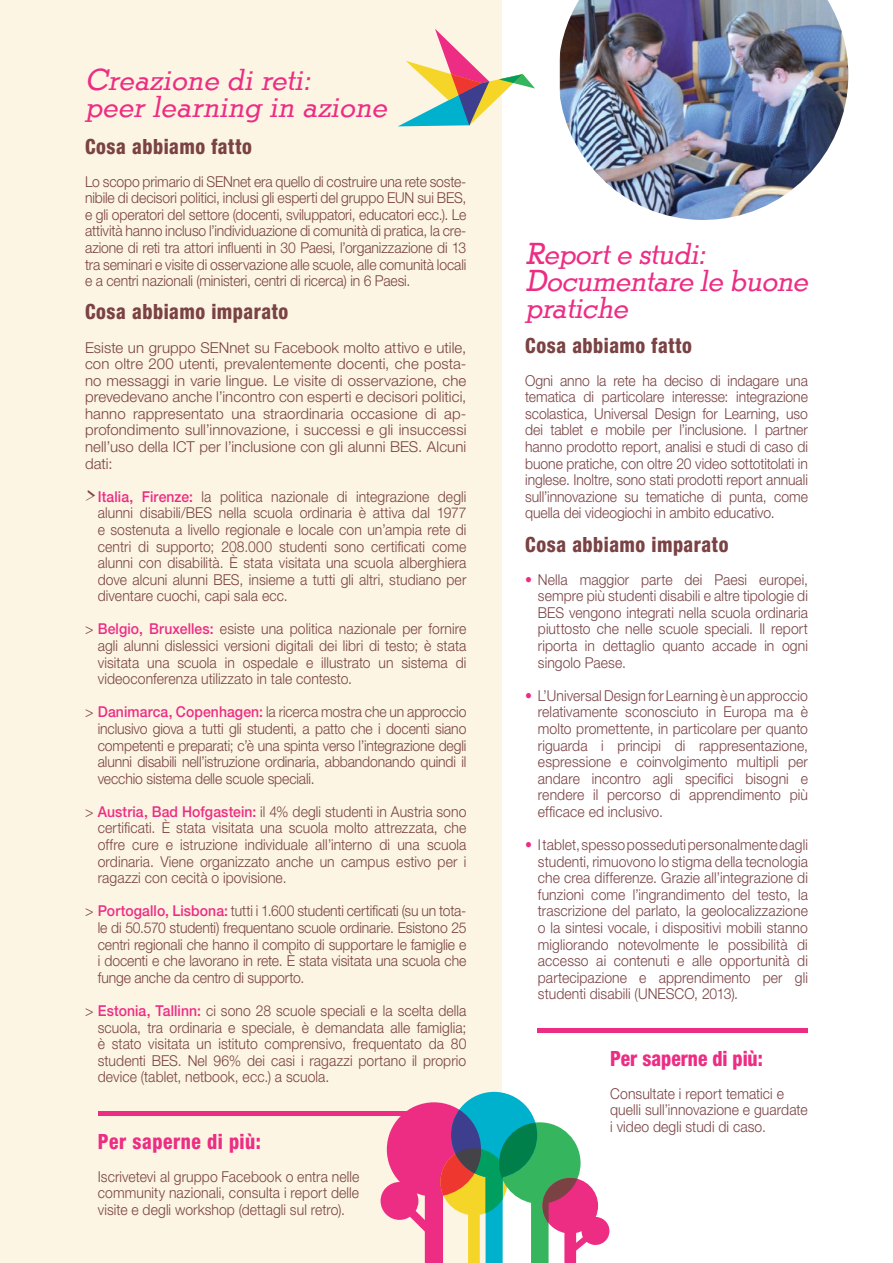
<style>
.page{position:relative;width:893px;height:1263px;background:#fff}
.page>*{position:absolute;margin:0;border:0;box-sizing:border-box;transform-origin:0 0}
.titul_mensi{font:italic 31.5px/27px "Stymie TCE";color:#ed2c84}
.podtitulky_hnede{font:800 condensed 21px "Helvetica Neue LT Pro";letter-spacing:.025em;color:#7a4243;scale:.93 1}
.podtitulky_hnede-2{font:800 condensed 21px "Helvetica Neue LT Pro";letter-spacing:.01em;color:#ed2c84;scale:.93 1}
.normal_text_odstavec{font:300 15px/16.6px "Helvetica Neue LT Pro";letter-spacing:.005em;color:#7a4243;text-align:justify;scale:.93 1}
.normal_text{font:300 15px/16.6px "Helvetica Neue LT Pro";letter-spacing:-.005em;color:#7a4243;text-align:justify;scale:.93 1}
.normal_text-2{font:300 15px/16.6px "Helvetica Neue LT Pro";letter-spacing:-.005em;color:#7a4243;text-align:justify}
.s1{font-family:"Stymie TCE";font-weight:400;font-style:italic;font-size:19.5px}
.s2{font-weight:500;color:#ed2c84}
.s3{color:#ed2c84}
</style>
<div class="page">
<div style="left:0;top:0;width:502px;height:1263px;background:#fcf5e3"></div>
<hr style="left:98px;top:1111px;width:344px;height:4px;background:#ed2c84">
<svg style="left:381px;top:1092px;width:229px;height:171px"></svg>
<img style="left:559px;top:0;width:289px;height:220px">
<hr style="left:538px;top:1028px;width:270px;height:4px;background:#ed2c84">
<svg style="left:398px;top:29px;width:137px;height:97px"></svg>
<p class="titul_mensi" style="left:85px;top:66px;width:310px">Creazione direti: peerlearning in azione</p>
<p class="podtitulky_hnede" style="left:85px;top:133px;width:181px">Cosa abbiamo fatto</p>
<p class="normal_text" style="left:85px;top:173px;width:412px">Lo scopo primario di SENnet era quello di costruire una rete soste&shy;nibile di decisori politici, inclusi gli esperti del gruppo EUN sui BES, e gli operatori del settore (docenti, sviluppatori, educatori ecc.). Le attività hanno incluso l’individuazione di comunità di pratica, la cre&shy;azione di reti tra attori influenti in 30 Paesi, l’organizzazione di 13 tra seminari e visite di osservazione alle scuole, alle comunità locali e a centri nazionali (ministeri, centri di ricerca) in 6 Paesi.</p>
<p class="podtitulky_hnede" style="left:85px;top:299px;width:220px">Cosa abbiamo imparato</p>
<p class="normal_text-2" style="left:85px;top:339px;width:383px">Esiste un gruppo SENnet su Facebook molto attivo e utile, con oltre 200 utenti, prevalentemente docenti, che posta&shy;no messaggi in varie lingue. Le visite di osservazione, che prevedevano anche l’incontro con esperti e decisori politici, hanno rappresentato una straordinaria occasione di ap&shy;profondimento sull’innovazione, i successi e gli insuccessi nell’uso della ICT per l’inclusione con gli alunni BES. Alcuni dati:</p>
<p class="normal_text_odstavec" style="left:98px;top:488px;width:398px;text-indent:-13px"><span class="s1">&gt;</span><span class="s2">Italia, Firenze:</span> la politica nazionale di integrazione degli alunni disabili/BES nella scuola ordinaria è attiva dal 1977 e sostenuta a livello regionale e locale con un’ampia rete di centri di supporto; 208.000 studenti sono certificati come alunni con disabilità. È stata visitata una scuola alberghiera dove alcuni alunni BES, insieme a tutti gli altri, studiano per diventare cuochi, capi sala ecc.</p>
<p class="normal_text_odstavec" style="left:98px;top:620px;width:398px;text-indent:-13px">&gt; <span class="s2">Belgio, Bruxelles:</span> esiste una politica nazionale per fornire agli alunni dislessici versioni digitali dei libri di testo; è stata visitata una scuola in ospedale e illustrato un sistema di videoconferenza utilizzato in tale contesto.</p>
<p class="normal_text_odstavec" style="left:98px;top:703px;width:398px;text-indent:-13px">&gt; <span class="s2">Danimarca, Copenhagen:</span> la ricerca mostra che un approccio inclusivo giova a tutti gli studenti, a patto che i docenti siano competenti e preparati; c’è una spinta verso l’integrazione degli alunni disabili nell’istruzione ordinaria, abbandonando quindi il vecchio sistema delle scuole speciali.</p>
<p class="normal_text_odstavec" style="left:98px;top:803px;width:398px;text-indent:-13px">&gt; <span class="s2">Austria, Bad Hofgastein:</span> il 4% degli studenti in Austria sono certificati. È stata visitata una scuola molto attrezzata, che offre cure e istruzione individuale all’interno di una scuola ordinaria. Viene organizzato anche un campus estivo per i ragazzi con cecità o ipovisione.</p>
<p class="normal_text_odstavec" style="left:98px;top:902px;width:398px;text-indent:-13px">&gt; <span class="s2">Portogallo, Lisbona:</span> tutti i 1.600 studenti certificati (su un tota&shy;le di 50.570 studenti) frequentano scuole ordinarie. Esistono 25 centri regionali che hanno il compito di supportare le famiglie e i docenti e che lavorano in rete. È stata visitata una scuola che funge anche da centro di supporto.</p>
<p class="normal_text_odstavec" style="left:98px;top:1002px;width:398px;text-indent:-13px">&gt; <span class="s2">Estonia, Tallinn:</span> ci sono 28 scuole speciali e la scelta della scuola, tra ordinaria e speciale, è demandata alle famiglia; è stato visitata un istituto comprensivo, frequentato da 80 studenti BES. Nel 96% dei casi i ragazzi portano il proprio device (tablet, netbook, ecc.) a scuola.</p>
<p class="podtitulky_hnede-2" style="left:98px;top:1128px;width:177px">Per saperne di più:</p>
<p class="normal_text_odstavec" style="left:98px;top:1168px;width:283px">Iscrivetevi al gruppo Facebook o entra nelle community nazionali, consulta i report delle visite e degli workshop (dettagli sul retro).</p>
<p class="titul_mensi" style="left:525px;top:240px;width:291px">Reporte studi:<br>Documentare le buone pratiche</p>
<p class="podtitulky_hnede" style="left:525px;top:332px;width:181px">Cosa abbiamo fatto</p>
<p class="normal_text" style="left:525px;top:372px;width:306px">Ogni anno la rete ha deciso di indagare una tematica di particolare interesse: integrazione scolastica, Universal Design for Learning, uso dei tablet e mobile per l’inclusione. I partner hanno prodotto report, analisi e studi di caso di buone pratiche, con oltre 20 video sottotitolati in inglese. Inoltre, sono stati prodotti report annuali sull’innovazione su tematiche di punta, come quella dei videogiochi in ambito educativo.</p>
<p class="podtitulky_hnede" style="left:525px;top:531px;width:220px">Cosa abbiamo imparato</p>
<p class="normal_text_odstavec" style="left:538px;top:571px;width:292px;text-indent:-13px"><span class="s3">•</span> Nella maggior parte dei Paesi europei, sempre più studenti disabili e altre tipologie di BES vengono integrati nella scuola ordinaria piuttosto che nelle scuole speciali. Il report riporta in dettaglio quanto accade in ogni singolo Paese.</p>
<p class="normal_text_odstavec" style="left:538px;top:687px;width:292px;text-indent:-13px"><span class="s3">•</span> L’Universal Design for Learning è un approccio relativamente sconosciuto in Europa ma è molto promettente, in particolare per quanto riguarda i principi di rappresentazione, espressione e coinvolgimento multipli per andare incontro agli specifici bisogni e rendere il percorso di apprendimento più efficace ed inclusivo.</p>
<p class="normal_text_odstavec" style="left:538px;top:836px;width:292px;text-indent:-13px"><span class="s3">•</span> I tablet, spesso posseduti personalmente dagli studenti, rimuovono lo stigma della tecnologia che crea differenze. Grazie all’integrazione di funzioni come l’ingrandimento del testo, la trascrizione del parlato, la geolocalizzazione o la sintesi vocale, i dispositivi mobili stanno migliorando notevolmente le possibilità di accesso ai contenuti e alle opportunità di partecipazione e apprendimento per gli studenti disabili (UNESCO, 2013).</p>
<p class="podtitulky_hnede-2" style="left:610px;top:1045px;width:165px">Per saperne di più:</p>
<p class="normal_text_odstavec" style="left:610px;top:1085px;width:214px;text-align:left">Consultate i report tematici e quelli sull’innovazione e guardate i video degli studi di caso.</p>
</div>
